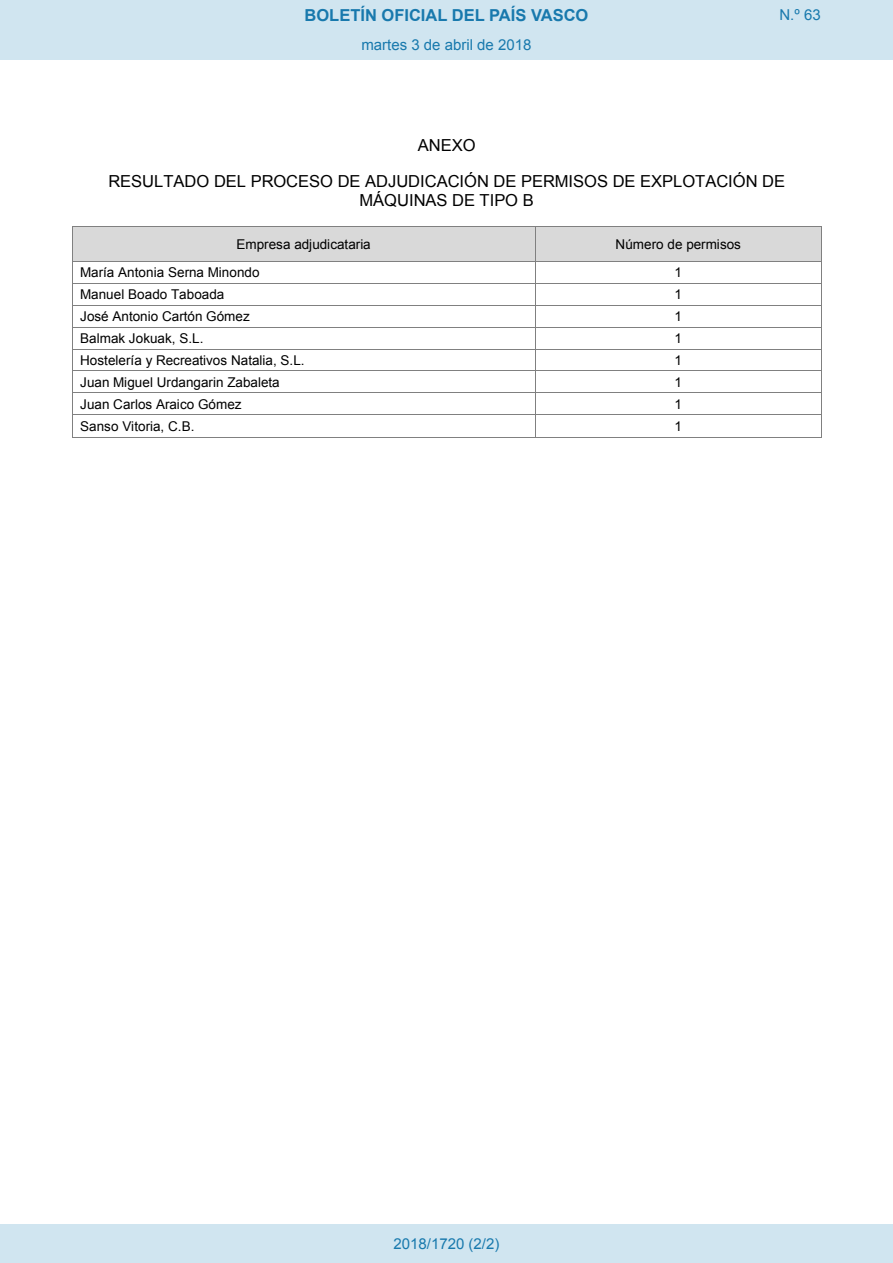
<style>
.page{position:relative;width:893px;height:1263px;background:#fff}
.page>*{position:absolute;margin:0;border:0;box-sizing:border-box;transform-origin:0 0}
.t1{font:16.5px/35.4px "Arial";letter-spacing:-.005em;color:#000;text-align:center}
.t2{font:700 16.5px "Arial";color:#1879ad}
.Paginacion_Centro{font:15px "Arial";color:#1879ad}
.t3{font:13.5px "Arial";letter-spacing:.005em;color:#000}
</style>
<div class="page">
<div style="left:72px;top:227px;width:463px;height:34px;background:#d9d9d9"></div>
<div style="left:536px;top:227px;width:285px;height:34px;background:#d9d9d9"></div>
<hr style="left:72px;top:226px;width:463px;height:1px;background:#808080">
<hr style="left:536px;top:226px;width:285px;height:1px;background:#808080">
<hr style="left:72px;top:227px;width:1px;height:34px;background:#808080">
<hr style="left:535px;top:227px;width:1px;height:34px;background:#808080">
<hr style="left:821px;top:227px;width:1px;height:34px;background:#808080">
<hr style="left:72px;top:261px;width:463px;height:1px;background:#808080">
<hr style="left:536px;top:261px;width:285px;height:1px;background:#808080">
<hr style="left:72px;top:283px;width:463px;height:1px;background:#808080">
<hr style="left:536px;top:283px;width:285px;height:1px;background:#808080">
<hr style="left:72px;top:305px;width:463px;height:1px;background:#808080">
<hr style="left:536px;top:305px;width:285px;height:1px;background:#808080">
<hr style="left:72px;top:327px;width:463px;height:1px;background:#808080">
<hr style="left:536px;top:327px;width:285px;height:1px;background:#808080">
<hr style="left:72px;top:349px;width:463px;height:1px;background:#808080">
<hr style="left:536px;top:349px;width:285px;height:1px;background:#808080">
<hr style="left:72px;top:371px;width:463px;height:1px;background:#808080">
<hr style="left:536px;top:371px;width:285px;height:1px;background:#808080">
<hr style="left:72px;top:393px;width:463px;height:1px;background:#808080">
<hr style="left:536px;top:393px;width:285px;height:1px;background:#808080">
<hr style="left:72px;top:414px;width:463px;height:1px;background:#808080">
<hr style="left:536px;top:414px;width:285px;height:1px;background:#808080">
<svg style="left:72px;top:262px;width:1px;height:175px"></svg>
<hr style="left:72px;top:437px;width:463px;height:1px;background:#808080">
<svg style="left:535px;top:261px;width:1px;height:177px"></svg>
<hr style="left:536px;top:437px;width:285px;height:1px;background:#808080">
<svg style="left:821px;top:261px;width:1px;height:177px"></svg>
<div style="left:0;top:0;width:893px;height:60px;background:#d0e5f0"></div>
<div style="left:0;top:1225px;width:893px;height:38px;background:#d0e5f0"></div>
<p class="t2" style="left:305px;top:4px;width:285px">BOLETÍN OFICIAL DEL PAÍS VASCO</p>
<p class="Paginacion_Centro" style="left:779px;top:5px;width:43px">N.º 63</p>
<p class="Paginacion_Centro" style="left:361px;top:35px;width:172px">martes 3 de abril de 2018</p>
<p class="t1" style="left:108px;top:128px;width:678px">ANEXO<br>RESULTADO DEL PROCESO DE ADJUDICACIÓN DE PERMISOS DE EXPLOTACIÓN DE</p>
<p class="t1" style="left:359px;top:182px;width:176px">MÁQUINAS DE TIPO B</p>
<p class="t3" style="left:236px;top:235px;width:136px">Empresa adjudicataria</p>
<p class="t3" style="left:616px;top:235px;width:127px">Número de permisos</p>
<p class="t3" style="left:80px;top:263px;width:181px">María Antonia Serna Minondo</p>
<p class="t3" style="left:674px;top:263px;width:9px">1</p>
<p class="t3" style="left:80px;top:285px;width:146px">Manuel Boado Taboada</p>
<p class="t3" style="left:674px;top:285px;width:9px">1</p>
<p class="t3" style="left:80px;top:307px;width:171px">José Antonio Cartón Gómez</p>
<p class="t3" style="left:674px;top:307px;width:9px">1</p>
<p class="t3" style="left:80px;top:329px;width:125px">Balmak Jokuak, S.L.</p>
<p class="t3" style="left:674px;top:329px;width:9px">1</p>
<p class="t3" style="left:80px;top:351px;width:226px">Hostelería y Recreativos Natalia, S.L.</p>
<p class="t3" style="left:674px;top:351px;width:9px">1</p>
<p class="t3" style="left:80px;top:373px;width:201px">Juan Miguel Urdangarin Zabaleta</p>
<p class="t3" style="left:674px;top:373px;width:9px">1</p>
<p class="t3" style="left:80px;top:395px;width:163px">Juan Carlos Araico Gómez</p>
<p class="t3" style="left:674px;top:395px;width:9px">1</p>
<p class="t3" style="left:80px;top:417px;width:116px">Sanso Vitoria, C.B.</p>
<p class="t3" style="left:674px;top:417px;width:9px">1</p>
<p class="Paginacion_Centro" style="left:393px;top:1234px;width:107px">2018/1720 (2/2)</p>
</div>
